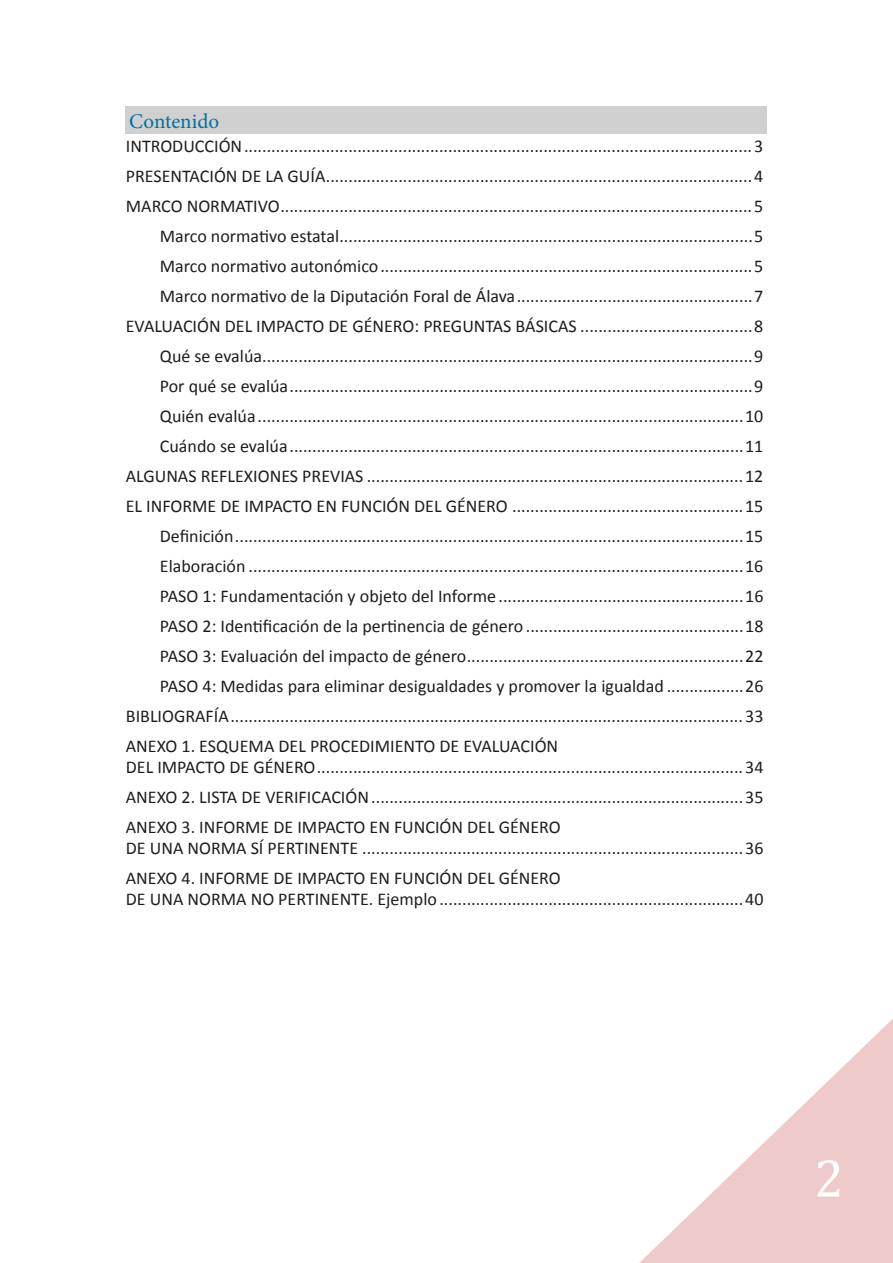
<style>
.page{position:relative;width:893px;height:1263px;background:#fff}
.page>*{position:absolute;margin:0;border:0;box-sizing:border-box;transform-origin:0 0}
.t1{font:54px "Cambria";color:#fff}
.t2{font:21px "Minion Pro";color:#0071a0}
.t3{font:18px/30px "Calibri";color:#1d1d1b;text-align:justify}
</style>
<div class="page">
<svg style="left:639px;top:1019px;width:254px;height:244px"></svg>
<div style="left:125px;top:106px;width:641px;height:28px;background:#d0d0d0"></div>
<p class="t2" style="left:129px;top:107px;width:91px">Contenido</p>
<p class="t3" style="left:126px;top:130px;width:639px">INTRODUCCIÓN................................................................................................................3</p>
<p class="t3" style="left:126px;top:160px;width:639px">PRESENTACIÓN DE LA GUÍA..............................................................................................4</p>
<p class="t3" style="left:126px;top:190px;width:639px">MARCO NORMATIVO........................................................................................................5</p>
<p class="t3" style="left:160px;top:220px;width:605px">Marco normativo estatal...........................................................................................5</p>
<p class="t3" style="left:160px;top:250px;width:605px">Marco normativo autonómico..................................................................................5</p>
<p class="t3" style="left:160px;top:280px;width:605px">Marco normativo de la Diputación Foral de Álava....................................................7</p>
<p class="t3" style="left:126px;top:310px;width:639px">EVALUACIÓN DEL IMPACTO DE GÉNERO: PREGUNTAS BÁSICAS ......................................8</p>
<p class="t3" style="left:160px;top:340px;width:605px">Qué se evalúa............................................................................................................9</p>
<p class="t3" style="left:160px;top:370px;width:605px">Por qué se evalúa......................................................................................................9</p>
<p class="t3" style="left:160px;top:400px;width:605px">Quién evalúa...........................................................................................................10</p>
<p class="t3" style="left:160px;top:430px;width:605px">Cuándo se evalúa....................................................................................................11</p>
<p class="t3" style="left:126px;top:460px;width:639px">ALGUNAS REFLEXIONES PREVIAS ...................................................................................12</p>
<p class="t3" style="left:126px;top:490px;width:639px">EL INFORME DE IMPACTO EN FUNCIÓN DEL GÉNERO ...................................................15</p>
<p class="t3" style="left:160px;top:520px;width:605px">Definición................................................................................................................15</p>
<p class="t3" style="left:160px;top:550px;width:605px">Elaboración .............................................................................................................16</p>
<p class="t3" style="left:160px;top:580px;width:605px">PASO 1: Fundamentación y objeto del Informe ......................................................16</p>
<p class="t3" style="left:160px;top:610px;width:605px">PASO 2: Identificación de la pertinencia de género ................................................18</p>
<p class="t3" style="left:160px;top:640px;width:605px">PASO 3: Evaluación del impacto de género.............................................................22</p>
<p class="t3" style="left:160px;top:670px;width:605px">PASO 4: Medidas para eliminar desigualdades y promover la igualdad .................26</p>
<p class="t3" style="left:126px;top:700px;width:639px">BIBLIOGRAFÍA.................................................................................................................33</p>
<p class="t3" style="left:126px;top:730px;width:434px">ANEXO 1. ESQUEMA DEL PROCEDIMIENTO DE EVALUACIÓN</p>
<p class="t3" style="left:126px;top:751px;width:639px">DEL IMPACTO DE GÉNERO..............................................................................................34<br>ANEXO 2. LISTA DE VERIFICACIÓN..................................................................................35<br>ANEXO 3. INFORME DE IMPACTO EN FUNCIÓN DEL GÉNERO</p>
<p class="t3" style="left:126px;top:832px;width:639px">DE UNA NORMA SÍ PERTINENTE ....................................................................................36<br>ANEXO 4. INFORME DE IMPACTO EN FUNCIÓN DEL GÉNERO</p>
<p class="t3" style="left:126px;top:883px;width:639px">DE UNA NORMA NO PERTINENTE. Ejemplo ...................................................................40</p>
<h1 class="t1" style="left:814px;top:1146px;width:31px">2</h1>
</div>
